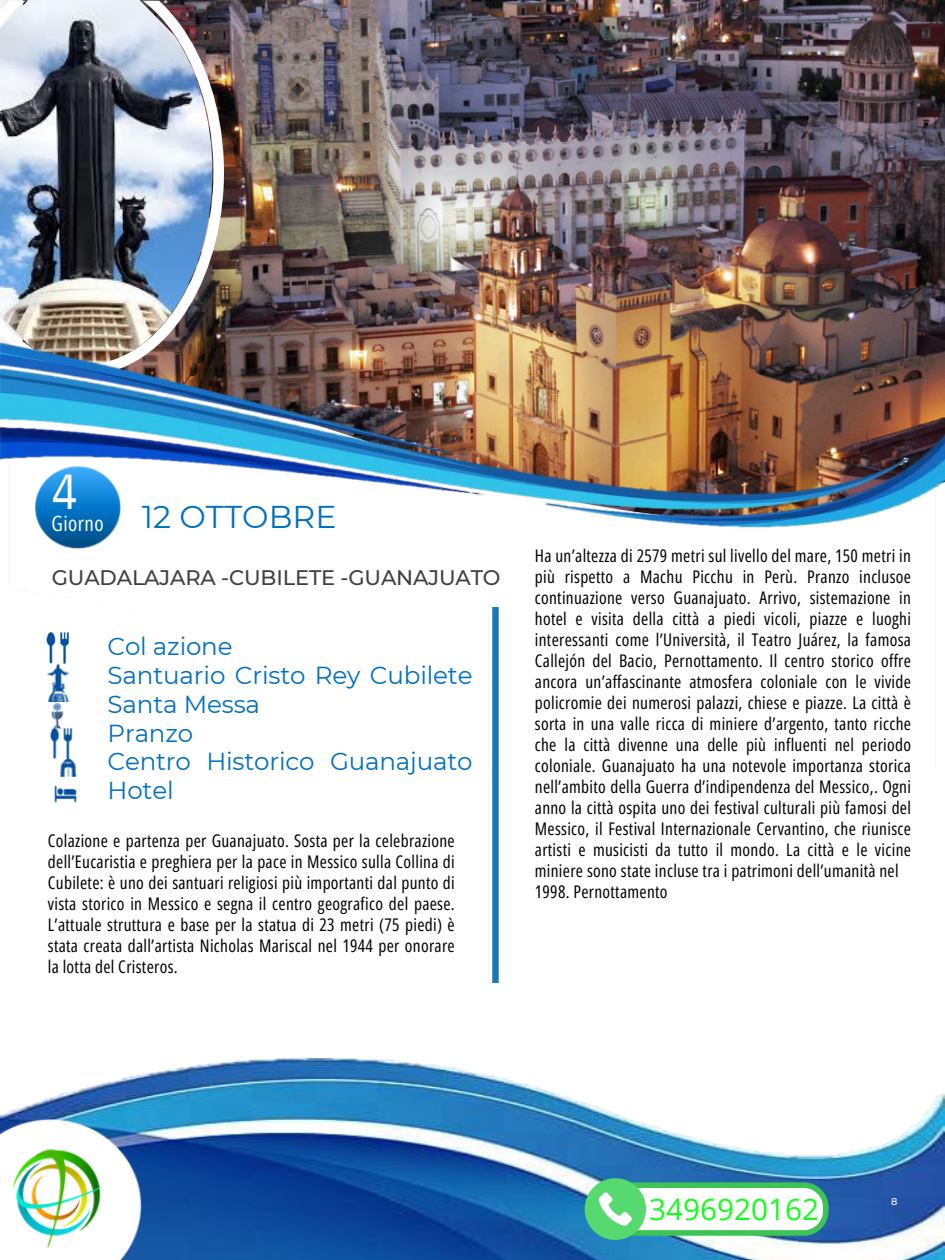
<style>
.page{position:relative;width:945px;height:1260px;background:#fff}
.page>*{position:absolute;margin:0;border:0;box-sizing:border-box;transform-origin:0 0}
.t1{font:49px "IBM Plex Sans Cond";color:#fff}
.t2{font:31.5px "Montserrat";color:#0070c0}
.t3{font:29.75px "Open Sans";color:#16fc1f}
.t4{font:24.68px/28.9px "Montserrat";letter-spacing:-.005em;color:#0070c0}
.t5{font:24.5px/28.9px "Montserrat";letter-spacing:-.005em;color:#0070c0}
.t6{font:500 21px "Montserrat";letter-spacing:-.005em;color:#404040}
.t7{font:21px "Open Sans Condensed";letter-spacing:.02em;color:#fff}
.t8{font:17.5px/21px "Open Sans Condensed";letter-spacing:.02em;color:#000;text-align:justify}
.t9{font:500 9.8px "Montserrat";color:#fff}
</style>
<div class="page">
<img style="left:0;top:1058px;width:945px;height:202px">
<img style="left:56px;top:762px;width:21px;height:16px">
<img style="left:54px;top:785px;width:23px;height:18px">
<img style="left:0;top:1120px;width:142px;height:140px">
<img style="left:492px;top:607px;width:7px;height:375px">
<img style="left:9px;top:1143px;width:96px;height:110px;border-radius:16px">
<img style="left:223px;top:0;width:722px;height:261px">
<img style="left:46px;top:632px;width:23px;height:33px">
<img style="left:47px;top:665px;width:23px;height:36px">
<img style="left:51px;top:703px;width:13px;height:21px">
<img style="left:0;top:0;width:223px;height:261px">
<img style="left:0;top:261px;width:945px;height:288px">
<img style="left:50px;top:724px;width:26px;height:38px">
<svg style="left:585px;top:1178px;width:244px;height:62px"></svg>
<h1 class="t1" style="left:52px;top:459px;width:28px">4</h1>
<h1 class="t7" style="left:52px;top:509px;width:53px">Giorno</h1>
<p class="t2" style="left:142px;top:498px;width:196px">12 OTTOBRE</p>
<p class="t6" style="left:52px;top:565px;width:450px">GUADALAJARA -CUBILETE -GUANAJUATO</p>
<p class="t5" style="left:108px;top:632px;width:127px">Col azione</p>
<p class="t4" style="left:108px;top:660px;width:367px">Santuario Cristo Rey Cubilete<br>Santa Messa</p>
<p class="t5" style="left:108px;top:718px;width:367px">Pranzo<br>Centro Historico Guanajuato<br>Hotel</p>
<p class="t8" style="left:48px;top:830px;width:408px">Colazione e partenza per Guanajuato. Sosta per la celebrazione dell’Eucaristia e preghiera per la pace in Messico sulla Collina di Cubilete: è uno dei santuari religiosi più importanti dal punto di vista storico in Messico e segna il centro geografico del paese.<br>L’attuale struttura e base per la statua di 23 metri (75 piedi) è stata creata dall’artista Nicholas Mariscal nel 1944 per onorare la lotta del Cristeros.</p>
<p class="t8" style="left:535px;top:545px;width:378px">Ha un’altezza di 2579 metri sul livello del mare, 150 metri in più rispetto a Machu Picchu in Perù. Pranzo inclusoe continuazione verso Guanajuato. Arrivo, sistemazione in hotel e visita della città a piedi vicoli, piazze e luoghi interessanti come l’Università, il Teatro Juárez, la famosa Callejón del Bacio, Pernottamento. Il centro storico offre ancora un’affascinante atmosfera coloniale con le vivide policromie dei numerosi palazzi, chiese e piazze. La città è sorta in una valle ricca di miniere d’argento, tanto ricche che la città divenne una delle più influenti nel periodo coloniale. Guanajuato ha una notevole importanza storica nell’ambito della Guerra d’indipendenza del Messico,. Ogni anno la città ospita uno dei festival culturali più famosi del Messico, il Festival Internazionale Cervantino, che riunisce artisti e musicisti da tutto il mondo. La città e le vicine miniere sono state incluse tra i patrimoni dell’umanità nel</p>
<h5 class="t8" style="left:535px;top:881px;width:134px">1998. Pernottamento</h5>
<h4 class="t3" style="left:649px;top:1188px;width:172px">3496920162</h4>
<p class="t9" style="left:891px;top:1196px;width:8px">8</p>
</div>
